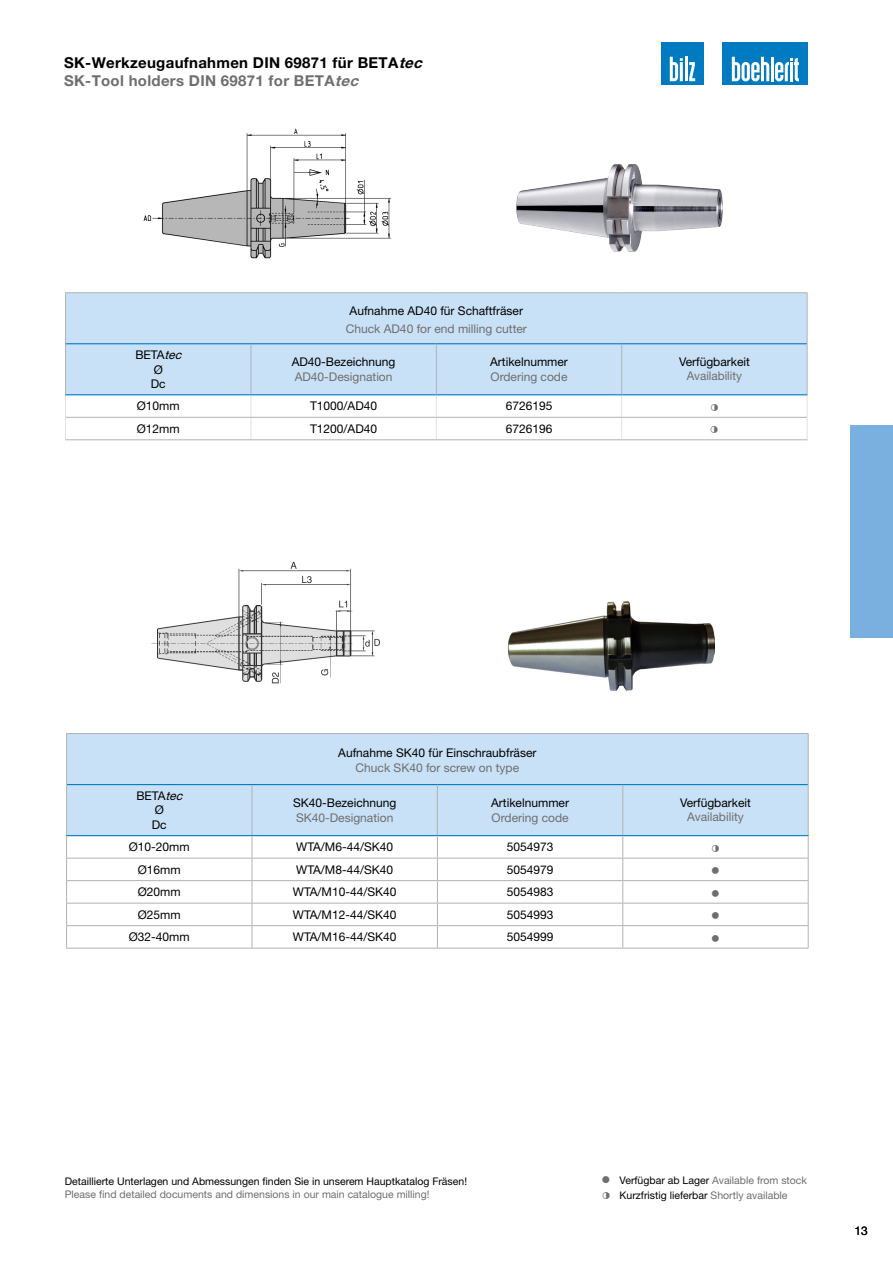
<style>
.page{position:relative;width:893px;height:1263px;background:#fff}
.page>*{position:absolute;margin:0;border:0;box-sizing:border-box;transform-origin:0 0}
.t1{font:700 15px/18px "Helvetica Neue LT Pro";letter-spacing:.02em;color:#000}
.t2{font:12px/14.4px "Helvetica Neue LT Pro";color:#000;text-align:center}
.t3{font:12px "Helvetica Neue LT Pro";color:#6e6e6e}
.t4{font:12px "Lucida Sans Unicode";color:#6e6e6e}
.t5{font:10.5px/14.4px "Helvetica Neue LT Pro";color:#000}
.t6{font:10.5px "Helvetica Neue LT Pro";color:#6e6e6e}
.s1{font-style:italic}
.s2{color:#6e6e6e}
.s3{font-style:italic;color:#6e6e6e}
.s4{font-family:"Lucida Sans Unicode";font-size:12px;color:#6e6e6e}
</style>
<div class="page">
<div style="left:723px;top:43px;width:85px;height:42px;background:#007bc1"></div>
<hr style="left:771px;top:57px;width:3px;height:24px;background:#fff">
<svg style="left:775px;top:58px;width:24px;height:23px"></svg>
<svg style="left:732px;top:57px;width:37px;height:24px"></svg>
<div style="left:661px;top:43px;width:43px;height:42px;background:#007bc1"></div>
<svg style="left:689px;top:62px;width:6px;height:19px"></svg>
<hr style="left:684px;top:57px;width:3px;height:24px;background:#fff">
<svg style="left:670px;top:57px;width:13px;height:24px"></svg>
<div style="left:850px;top:425px;width:43px;height:213px;background:#79b0e0"></div>
<div style="left:67px;top:734px;width:741px;height:101px;background:#c8e1f6"></div>
<hr style="left:66px;top:733px;width:186px;height:1px;background:#b1b2b3">
<hr style="left:66px;top:734px;width:1px;height:51px;background:#b1b2b3">
<hr style="left:252px;top:733px;width:185px;height:1px;background:#b1b2b3">
<hr style="left:437px;top:733px;width:186px;height:1px;background:#b1b2b3">
<hr style="left:623px;top:733px;width:186px;height:1px;background:#b1b2b3">
<hr style="left:808px;top:734px;width:1px;height:51px;background:#b1b2b3">
<hr style="left:67px;top:784px;width:185px;height:1px;background:#007bc1">
<hr style="left:252px;top:784px;width:185px;height:1px;background:#007bc1">
<hr style="left:437px;top:784px;width:186px;height:1px;background:#007bc1">
<hr style="left:623px;top:784px;width:185px;height:1px;background:#007bc1">
<hr style="left:66px;top:785px;width:1px;height:50px;background:#b1b2b3">
<hr style="left:66px;top:835px;width:186px;height:1px;background:#007bc1">
<hr style="left:66px;top:858px;width:186px;height:1px;background:#b1b2b3">
<hr style="left:66px;top:880px;width:186px;height:1px;background:#b1b2b3">
<hr style="left:66px;top:903px;width:186px;height:1px;background:#b1b2b3">
<hr style="left:66px;top:925px;width:186px;height:1px;background:#b1b2b3">
<svg style="left:66px;top:836px;width:1px;height:112px"></svg>
<hr style="left:66px;top:948px;width:186px;height:1px;background:#b1b2b3">
<hr style="left:252px;top:948px;width:185px;height:1px;background:#b1b2b3">
<hr style="left:437px;top:948px;width:186px;height:1px;background:#b1b2b3">
<hr style="left:623px;top:948px;width:186px;height:1px;background:#b1b2b3">
<img style="left:507px;top:602px;width:208px;height:88px">
<img style="left:151px;top:561px;width:230px;height:123px">
<div style="left:66px;top:293px;width:741px;height:101px;background:#c8e1f6"></div>
<hr style="left:65px;top:292px;width:186px;height:1px;background:#b1b2b3">
<hr style="left:65px;top:293px;width:1px;height:51px;background:#b1b2b3">
<hr style="left:251px;top:292px;width:185px;height:1px;background:#b1b2b3">
<hr style="left:436px;top:292px;width:186px;height:1px;background:#b1b2b3">
<hr style="left:622px;top:292px;width:185px;height:1px;background:#b1b2b3">
<hr style="left:807px;top:293px;width:1px;height:51px;background:#b1b2b3">
<svg style="left:65px;top:395px;width:1px;height:44px"></svg>
<svg style="left:251px;top:344px;width:557px;height:95px"></svg>
<hr style="left:66px;top:417px;width:185px;height:1px;background:#b1b2b3">
<hr style="left:251px;top:417px;width:185px;height:1px;background:#b1b2b3">
<hr style="left:436px;top:417px;width:186px;height:1px;background:#b1b2b3">
<hr style="left:622px;top:417px;width:185px;height:1px;background:#b1b2b3">
<hr style="left:65px;top:439px;width:186px;height:1px;background:#b1b2b3">
<hr style="left:251px;top:439px;width:185px;height:1px;background:#b1b2b3">
<hr style="left:436px;top:439px;width:186px;height:1px;background:#b1b2b3">
<hr style="left:622px;top:439px;width:185px;height:1px;background:#b1b2b3">
<hr style="left:66px;top:343px;width:185px;height:1px;background:#007bc1">
<hr style="left:251px;top:343px;width:185px;height:1px;background:#007bc1">
<hr style="left:436px;top:343px;width:186px;height:1px;background:#007bc1">
<hr style="left:622px;top:343px;width:185px;height:1px;background:#007bc1">
<hr style="left:65px;top:394px;width:186px;height:1px;background:#007bc1">
<hr style="left:251px;top:394px;width:185px;height:1px;background:#007bc1">
<hr style="left:436px;top:394px;width:186px;height:1px;background:#007bc1">
<hr style="left:622px;top:394px;width:185px;height:1px;background:#007bc1">
<hr style="left:65px;top:344px;width:1px;height:50px;background:#b1b2b3">
<hr style="left:251px;top:344px;width:1px;height:50px;background:#b1b2b3">
<hr style="left:436px;top:344px;width:1px;height:50px;background:#b1b2b3">
<hr style="left:621px;top:344px;width:1px;height:50px;background:#b1b2b3">
<hr style="left:807px;top:344px;width:1px;height:50px;background:#b1b2b3">
<img style="left:143px;top:128px;width:248px;height:131px">
<img style="left:516px;top:164px;width:207px;height:88px">
<svg style="left:252px;top:785px;width:557px;height:163px"></svg>
<p class="t1" style="left:64px;top:53px;width:364px">SK-Werkzeugaufnahmen DIN 69871 für BETA<span class="s1">tec<br></span><span class="s2">SK-Tool holders DIN 69871 for BETA</span><span class="s3">tec</span></p>
<p class="t2" style="left:350px;top:303px;width:175px">Aufnahme AD40 für Schaftfräser</p>
<p class="t3" style="left:346px;top:321px;width:183px">Chuck AD40 for end milling cutter</p>
<p class="t2" style="left:135px;top:347px;width:51px">BETA<span class="s1">tec<br></span>Ø<br>Dc</p>
<p class="t2" style="left:292px;top:355px;width:105px">AD40-Bezeichnung</p>
<p class="t3" style="left:295px;top:369px;width:99px">AD40-Designation</p>
<p class="t2" style="left:490px;top:355px;width:79px">Artikelnummer</p>
<p class="t3" style="left:491px;top:369px;width:78px">Ordering code</p>
<p class="t2" style="left:679px;top:354px;width:72px">Verfügbarkeit</p>
<p class="t3" style="left:687px;top:369px;width:57px">Availability</p>
<p class="t2" style="left:137px;top:399px;width:44px">Ø10mm</p>
<p class="t2" style="left:310px;top:399px;width:69px">T1000/AD40</p>
<p class="t2" style="left:506px;top:399px;width:48px">6726195</p>
<p class="t4" style="left:710px;top:397px;width:11px">◑</p>
<p class="t2" style="left:137px;top:421px;width:44px">Ø12mm</p>
<p class="t2" style="left:310px;top:421px;width:69px">T1200/AD40</p>
<p class="t2" style="left:506px;top:421px;width:48px">6726196</p>
<p class="t4" style="left:710px;top:419px;width:11px">◑</p>
<p class="t2" style="left:338px;top:745px;width:200px">Aufnahme SK40 für Einschraubfräser</p>
<p class="t3" style="left:356px;top:760px;width:165px">Chuck SK40 for screw on type</p>
<p class="t2" style="left:136px;top:788px;width:51px">BETA<span class="s1">tec<br></span>Ø<br>Dc</p>
<p class="t2" style="left:293px;top:795px;width:105px">SK40-Bezeichnung</p>
<p class="t3" style="left:296px;top:810px;width:99px">SK40-Designation</p>
<p class="t2" style="left:491px;top:795px;width:79px">Artikelnummer</p>
<p class="t3" style="left:492px;top:810px;width:78px">Ordering code</p>
<p class="t2" style="left:680px;top:795px;width:72px">Verfügbarkeit</p>
<p class="t3" style="left:687px;top:809px;width:58px">Availability</p>
<p class="t2" style="left:129px;top:839px;width:62px">Ø10-20mm</p>
<p class="t2" style="left:296px;top:839px;width:98px">WTA/M6-44/SK40</p>
<p class="t2" style="left:507px;top:839px;width:48px">5054973</p>
<p class="t4" style="left:711px;top:838px;width:11px">◑</p>
<p class="t2" style="left:138px;top:862px;width:44px">Ø16mm</p>
<p class="t2" style="left:296px;top:862px;width:98px">WTA/M8-44/SK40</p>
<p class="t2" style="left:507px;top:862px;width:48px">5054979</p>
<p class="t2" style="left:138px;top:884px;width:44px">Ø20mm</p>
<p class="t2" style="left:293px;top:884px;width:105px">WTA/M10-44/SK40</p>
<p class="t2" style="left:507px;top:884px;width:48px">5054983</p>
<p class="t2" style="left:138px;top:907px;width:44px">Ø25mm</p>
<p class="t2" style="left:293px;top:907px;width:105px">WTA/M12-44/SK40</p>
<p class="t2" style="left:507px;top:907px;width:48px">5054993</p>
<p class="t2" style="left:129px;top:929px;width:62px">Ø32-40mm</p>
<p class="t2" style="left:293px;top:929px;width:105px">WTA/M16-44/SK40</p>
<p class="t2" style="left:507px;top:929px;width:48px">5054999</p>
<p class="t5" style="left:65px;top:1174px;width:404px">Detaillierte Unterlagen und Abmessungen finden Sie in unserem Hauptkatalog Fräsen!</p>
<p class="t6" style="left:65px;top:1188px;width:366px">Please find detailed documents and dimensions in our main catalogue milling!</p>
<p class="t5" style="left:601px;top:1173px;width:207px"><span class="s2">●</span> Verfügbar ab Lager <span class="s2">Available from stock </span><span class="s4">◑</span> Kurzfristig lieferbar <span class="s2">Shortly available</span></p>
<p class="t2" style="left:854px;top:1223px;width:15px">13</p>
</div>
